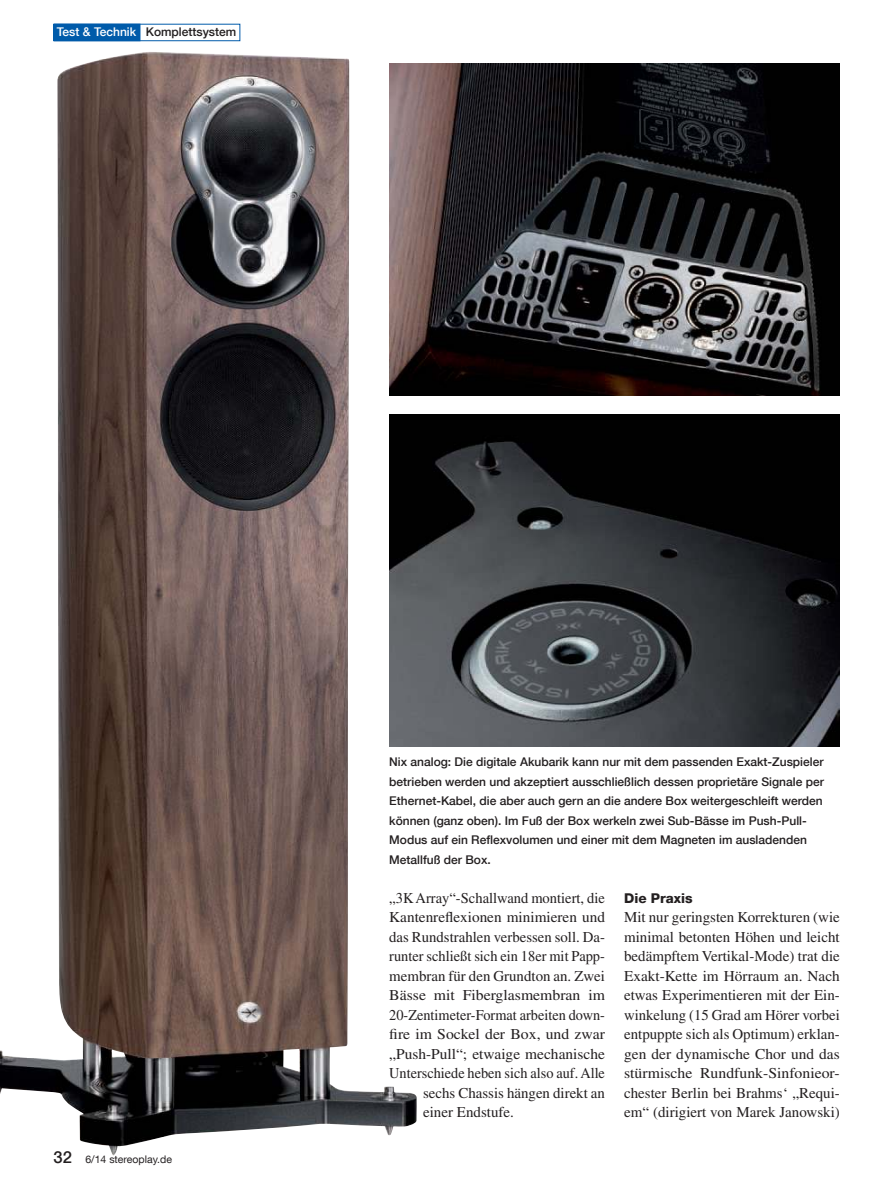
<style>
.page{position:relative;width:893px;height:1191px;background:#fff}
.page>*{position:absolute;margin:0;border:0;box-sizing:border-box;transform-origin:0 0}
.t1{font:15px/19.5px "Times LT Std";color:#231f20;text-align:justify}
.t2{font:15px "Times LT Std";color:#231f20;scale:.96 1}
.t3{font:15px "Times LT Std";color:#231f20;scale:1.05 1}
.t4{font:15px "Times LT Std";color:#231f20;scale:.95 1}
.t5{font:800 13.5px "Helvetica Neue LT Com";color:#231f20}
.t6{font:500 12px/19.5px "Helvetica Neue LT Com";color:#231f20}
.t7{font:10.5px "Helvetica Neue LT Com";color:#231f20}
.s1{color:#fff}
.s2{font-weight:500;font-size:16.5px}
</style>
<div class="page">
<img style="left:0;top:52px;width:417px;height:1103px">
<img style="left:389px;top:64px;width:451px;height:331px">
<img style="left:389px;top:415px;width:451px;height:331px">
<div style="left:54px;top:24px;width:186px;height:17px;border:1px solid #005baa"></div>
<div style="left:54px;top:24px;width:86px;height:17px;background:#005baa"></div>
<p class="t6" style="left:57px;top:23px;width:181px"><span class="s1">Test &amp; Technik</span> Komplettsystem</p>
<p class="t7" style="left:54px;top:1155px;width:120px"><span class="s2">32</span> 6/14 stereoplay.de</p>
<p class="t6" style="left:389px;top:753px;width:436px">Nix analog: Die digitale Akubarik kann nur mit dem passenden Exakt-Zuspieler betrieben werden und akzeptiert ausschließlich dessen proprietäre Signale per Ethernet-Kabel, die aber auch gern an die andere Box weitergeschleift werden können (ganz oben). Im Fuß der Box werkeln zwei Sub-Bässe im Push-Pull-Modus auf ein Reflexvolumen und einer mit dem Magneten im ausladenden Metallfuß der Box.</p>
<p class="t1" style="left:389px;top:888px;width:217px">„3K Array“-Schallwand montiert, die</p>
<p class="t1" style="left:389px;top:907px;width:217px">Kantenreflexionen minimieren und</p>
<p class="t1" style="left:389px;top:927px;width:217px">das Rundstrahlen verbessen soll. Da-</p>
<p class="t2" style="left:389px;top:948px;width:226px">runter schließt sich ein 18er mit Papp-</p>
<p class="t1" style="left:389px;top:966px;width:217px">membran für den Grundton an. Zwei</p>
<p class="t3" style="left:389px;top:987px;width:207px">Bässe mit Fiberglasmembran im</p>
<p class="t2" style="left:389px;top:1007px;width:226px">20-Zentimeter-Format arbeiten down-</p>
<p class="t3" style="left:389px;top:1026px;width:207px">fire im Sockel der Box, und zwar</p>
<p class="t1" style="left:389px;top:1044px;width:217px">„Push-Pull“; etwaige mechanische</p>
<p class="t4" style="left:389px;top:1065px;width:229px">Unterschiede heben sich also auf. Alle</p>
<p class="t1" style="left:423px;top:1083px;width:183px">sechs Chassis hängen direkt an</p>
<p class="t1" style="left:423px;top:1102px;width:92px">einer Endstufe.</p>
<p class="t5" style="left:624px;top:890px;width:70px">Die Praxis</p>
<p class="t1" style="left:624px;top:907px;width:217px">Mit nur geringsten Korrekturen (wie minimal betonten Höhen und leicht bedämpftem Vertikal-Mode) trat die Exakt-Kette im Hörraum an. Nach etwas Experimentieren mit der Ein&shy;winkelung (15 Grad am Hörer vorbei entpuppte sich als Optimum) erklan&shy;gen der dynamische Chor und das stürmische Rundfunk-Sinfonieor&shy;chester Berlin bei Brahms‘ „Requi&shy;em“ (dirigiert von Marek Janowski)</p>
</div>
